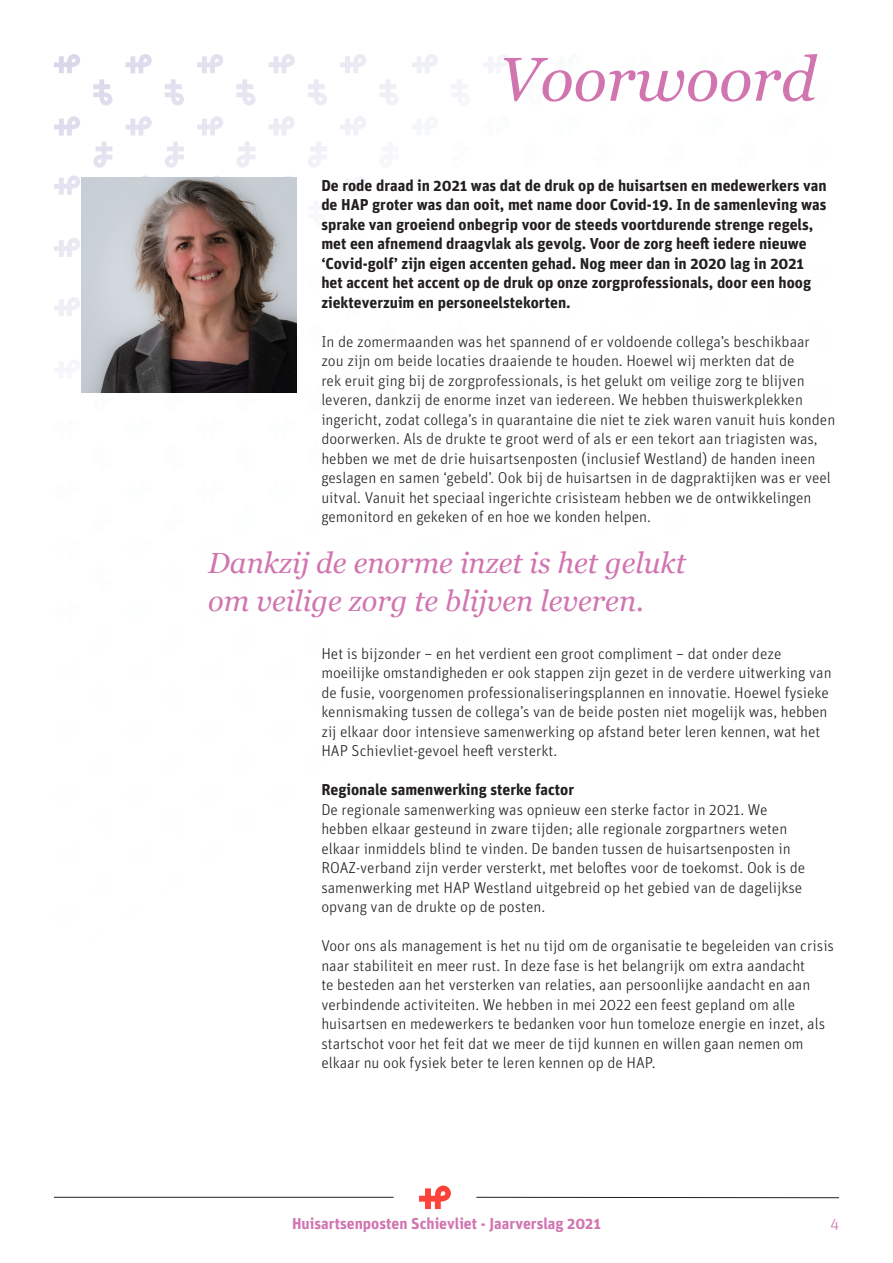
<style>
.page{position:relative;width:893px;height:1263px;background:#fff}
.page>*{position:absolute;margin:0;border:0;box-sizing:border-box;transform-origin:0 0}
.t1{font:italic 61.8px "Georgia";color:#d175b0}
.t2{font:italic 29.1px/37.5px "Georgia";color:#d175b0}
.t3{font:300 15.75px/19.5px "Unit Pro";color:#231f20}
.t4{font:700 15.75px/19.5px "Unit Pro";color:#231f20}
.t5{font:700 15.75px "Unit Pro";color:#d175b0}
.t6{font:300 15.75px "Unit Pro";color:#d175b0}
</style>
<div class="page">
<hr style="left:54px;top:1197px;width:340px;height:1px;background:#231f20">
<hr style="left:476px;top:1197px;width:363px;height:1px;background:#231f20">
<svg style="left:419px;top:1185px;width:32px;height:24px"></svg>
<svg style="left:54px;top:54px;width:26px;height:19px"></svg>
<svg style="left:126px;top:54px;width:26px;height:19px"></svg>
<svg style="left:93px;top:79px;width:20px;height:27px"></svg>
<svg style="left:197px;top:54px;width:26px;height:19px"></svg>
<svg style="left:165px;top:79px;width:19px;height:27px"></svg>
<svg style="left:269px;top:54px;width:26px;height:19px"></svg>
<svg style="left:236px;top:79px;width:20px;height:27px"></svg>
<svg style="left:340px;top:54px;width:26px;height:19px"></svg>
<svg style="left:308px;top:79px;width:19px;height:26px"></svg>
<svg style="left:412px;top:54px;width:26px;height:19px"></svg>
<svg style="left:380px;top:79px;width:18px;height:26px"></svg>
<svg style="left:484px;top:54px;width:25px;height:19px"></svg>
<svg style="left:451px;top:80px;width:16px;height:17px"></svg>
<svg style="left:54px;top:116px;width:26px;height:20px"></svg>
<svg style="left:126px;top:116px;width:26px;height:20px"></svg>
<svg style="left:197px;top:116px;width:26px;height:20px"></svg>
<svg style="left:269px;top:116px;width:26px;height:19px"></svg>
<svg style="left:340px;top:116px;width:26px;height:19px"></svg>
<svg style="left:412px;top:119px;width:9px;height:7px"></svg>
<svg style="left:308px;top:142px;width:19px;height:25px"></svg>
<svg style="left:236px;top:142px;width:20px;height:26px"></svg>
<svg style="left:165px;top:142px;width:19px;height:26px"></svg>
<svg style="left:93px;top:142px;width:19px;height:26px"></svg>
<svg style="left:54px;top:175px;width:26px;height:20px"></svg>
<svg style="left:126px;top:175px;width:26px;height:3px"></svg>
<svg style="left:197px;top:176px;width:26px;height:2px"></svg>
<svg style="left:269px;top:176px;width:26px;height:2px"></svg>
<svg style="left:54px;top:238px;width:26px;height:19px"></svg>
<svg style="left:54px;top:297px;width:26px;height:19px"></svg>
<svg style="left:54px;top:360px;width:18px;height:12px"></svg>
<img style="left:81px;top:178px;width:215px;height:215px">
<p class="t1" style="left:499px;top:34px;width:319px">Voorwoord</p>
<p class="t4" style="left:321px;top:174px;width:507px">De rode draad in 2021 was dat de druk op de huisartsen en medewerkers van de HAP groter was dan ooit, met name door Covid-19. In de samenleving was sprake van groeiend onbegrip voor de steeds voortdurende strenge regels, met een afnemend draagvlak als gevolg. Voor de zorg heeft iedere nieuwe ‘Covid-golf’ zijn eigen accenten gehad. Nog meer dan in 2020 lag in 2021 het accent het accent op de druk op onze zorgprofessionals, door een hoog ziekteverzuim en personeelstekorten.</p>
<p class="t3" style="left:321px;top:331px;width:515px">In de zomermaanden was het spannend of er voldoende collega’s beschikbaar zou zijn om beide locaties draaiende te houden. Hoewel wij merkten dat de<br>rek eruit ging bij de zorgprofessionals, is het gelukt om veilige zorg te blijven leveren, dankzij de enorme inzet van iedereen. We hebben thuiswerkplekken ingericht, zodat collega’s in quarantaine die niet te ziek waren vanuit huis konden doorwerken. Als de drukte te groot werd of als er een tekort aan triagisten was, hebben we met de drie huisartsenposten (inclusief Westland) de handen ineen geslagen en samen ‘gebeld’. Ook bij de huisartsen in de dagpraktijken was er veel uitval. Vanuit het speciaal ingerichte crisisteam hebben we de ontwikkelingen gemonitord en gekeken of en hoe we konden helpen.</p>
<p class="t2" style="left:208px;top:543px;width:479px">Dankzij de enorme inzet is het gelukt om veilige zorg te blijven leveren.</p>
<p class="t3" style="left:321px;top:643px;width:512px">Het is bijzonder – en het verdient een groot compliment – dat onder deze moeilijke omstandigheden er ook stappen zijn gezet in de verdere uitwerking van de fusie, voorgenomen professionaliseringsplannen en innovatie. Hoewel fysieke kennismaking tussen de collega’s van de beide posten niet mogelijk was, hebben zij elkaar door intensieve samenwerking op afstand beter leren kennen, wat het HAP Schievliet-gevoel heeft versterkt.</p>
<p class="t4" style="left:321px;top:779px;width:254px">Regionale samenwerking sterke factor</p>
<p class="t3" style="left:321px;top:799px;width:485px">De regionale samenwerking was opnieuw een sterke factor in 2021. We hebben elkaar gesteund in zware tijden; alle regionale zorgpartners weten elkaar inmiddels blind te vinden. De banden tussen de huisartsenposten in ROAZ-verband zijn verder versterkt, met beloftes voor de toekomst. Ook is de samenwerking met HAP Westland uitgebreid op het gebied van de dagelijkse opvang van de drukte op de posten.</p>
<p class="t3" style="left:321px;top:935px;width:514px">Voor ons als management is het nu tijd om de organisatie te begeleiden van crisis naar stabiliteit en meer rust. In deze fase is het belangrijk om extra aandacht<br>te besteden aan het versterken van relaties, aan persoonlijke aandacht en aan verbindende activiteiten. We hebben in mei 2022 een feest gepland om alle huisartsen en medewerkers te bedanken voor hun tomeloze energie en inzet, als startschot voor het feit dat we meer de tijd kunnen en willen gaan nemen om elkaar nu ook fysiek beter te leren kennen op de HAP.</p>
<p class="t5" style="left:292px;top:1212px;width:310px">Huisartsenposten Schievliet - Jaarverslag 2021</p>
<p class="t6" style="left:830px;top:1213px;width:10px">4</p>
</div>
